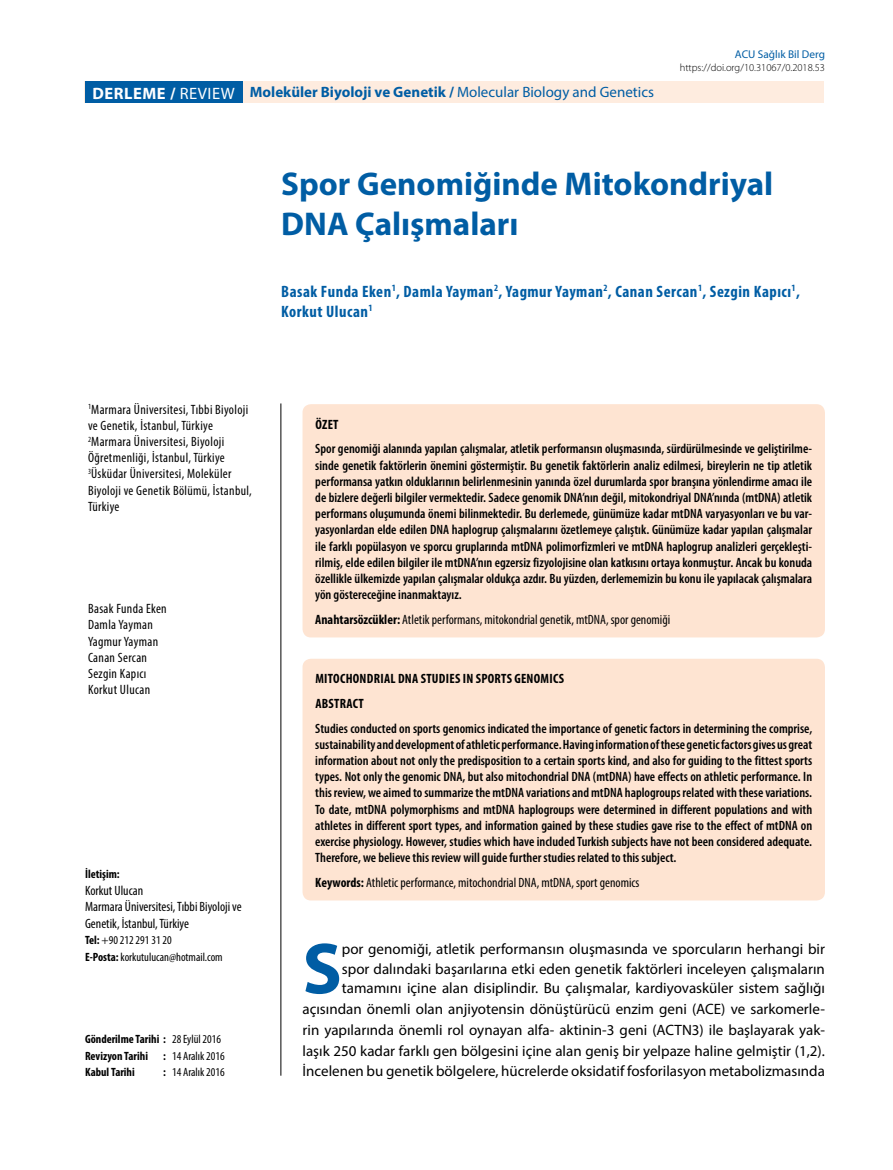
<style>
.page{position:relative;width:893px;height:1170px;background:#fff}
.page>*{position:absolute;margin:0;border:0;box-sizing:border-box;transform-origin:0 0}
.t1{font:700 72.9px "Myriad Pro";color:#005da4}
.t2{font:700 33px/39.6px "Myriad Pro";color:#005da4}
.t3{font:700 condensed 16.5px/19.8px "Myriad Pro";letter-spacing:.03em;color:#005da4}
.t4{font:15px/20.4px "Myriad Pro";color:#000;text-align:right}
.t5{font:700 15px "Myriad Pro";color:#005da4}
.t6{font:600 condensed 13.5px/16.2px "Myriad Pro";color:#000;text-align:justify}
.t7{font:condensed 13.5px/16.2px "Myriad Pro";letter-spacing:.02em;color:#000}
.t8{font:condensed 13.5px/16.5px "Myriad Pro";color:#000}
.t9{font:700 condensed 13.5px/24.8px "Myriad Pro";letter-spacing:.02em;color:#000}
.t10{font:condensed 12px/16.5px "Myriad Pro";color:#000}
.t11{font:700 condensed 12px/16.5px "Myriad Pro";color:#000}
.t12{font:11.25px "Myriad Pro";color:#005da4}
.t13{font:300 10.5px "Myriad Pro";color:#000}
.s1{font-size:16.5px;color:#fff}
.s2{font-weight:400;font-size:16.5px;color:#fff}
.s3{font-weight:400}
.s4{font-weight:700}
</style>
<div class="page">
<hr style="left:280px;top:403px;width:1px;height:672px;background:#000">
<div style="left:84px;top:82px;width:740px;height:21px;background:#feecdf"></div>
<div style="left:85px;top:82px;width:157px;height:21px;background:#005da4"></div>
<div style="left:302px;top:404px;width:523px;height:233px;background:#fee4d2;border-radius:9px"></div>
<div style="left:302px;top:658px;width:523px;height:242px;background:#fee4d2;border-radius:9px"></div>
<p class="t12" style="left:735px;top:47px;width:91px">ACU Sağlık Bil Derg</p>
<p class="t5" style="left:93px;top:82px;width:563px"><span class="s1">DERLEME /</span> <span class="s2">REVIEW</span> Moleküler Biyoloji ve Genetik / <span class="s3">Molecular Biology and Genetics</span></p>
<p class="t13" style="left:680px;top:62px;width:147px">https://doi.org/10.31067/0.2018.53</p>
<h2 class="t2" style="left:281px;top:163px;width:493px">Spor Genomiğinde Mitokondriyal<br>DNA Çalışmaları</h2>
<p class="t3" style="left:281px;top:281px;width:520px">Basak Funda Eken<sup>1</sup>, Damla Yayman<sup>2</sup>, Yagmur Yayman<sup>2</sup>, Canan Sercan<sup>1</sup>, Sezgin Kapıcı<sup>1</sup>,<br>Korkut Ulucan<sup>1</sup></p>
<p class="t7" style="left:88px;top:401px;width:165px"><sup>1</sup>Marmara Üniversitesi, Tıbbi Biyoloji ve Genetik, İstanbul, Türkiye<br><sup>2</sup>Marmara Üniversitesi, Biyoloji<br>Öğretmenliği, İstanbul, Türkiye<br><sup>3</sup>Üsküdar Üniversitesi, Moleküler<br>Biyoloji ve Genetik Bölümü, İstanbul,<br>Türkiye</p>
<p class="t7" style="left:88px;top:600px;width:80px">Basak Funda Eken<br>Damla Yayman<br>Yagmur Yayman<br>Canan Sercan<br>Sezgin Kapıcı<br>Korkut Ulucan</p>
<p class="t11" style="left:85px;top:865px;width:36px">İletişim:</p>
<p class="t8" style="left:85px;top:881px;width:158px">Korkut Ulucan<br>Marmara Üniversitesi, Tıbbi Biyoloji ve<br>Genetik, İstanbul, Türkiye</p>
<p class="t10" style="left:85px;top:931px;width:139px"><span class="s4">Tel:</span> +90 212 291 31 20<br><span class="s4">E-Posta:</span> korkutulucan@hotmail.com</p>
<p class="t11" style="left:85px;top:1030px;width:138px">Gönderilme Tarihi : <span class="s3">28 Eylül 2016<br></span>Revizyon Tarihi</p>
<p class="t10" style="left:163px;top:1047px;width:63px"><span class="s4">:</span> 14 Aralık 2016</p>
<p class="t11" style="left:85px;top:1063px;width:51px">Kabul Tarihi</p>
<p class="t10" style="left:163px;top:1063px;width:63px"><span class="s4">:</span> 14 Aralık 2016</p>
<p class="t9" style="left:315px;top:411px;width:25px">ÖZET</p>
<p class="t6" style="left:315px;top:441px;width:498px">Spor genomiği alanında yapılan çalışmalar, atletik performansın oluşmasında, sürdürülmesinde ve geliştirilme&shy;sinde genetik faktörlerin önemini göstermiştir. Bu genetik faktörlerin analiz edilmesi, bireylerin ne tip atletik performansa yatkın olduklarının belirlenmesinin yanında özel durumlarda spor branşına yönlendirme amacı ile de bizlere değerli bilgiler vermektedir. Sadece genomik DNA’nın değil, mitokondriyal DNA’nında (mtDNA) atletik performans oluşumunda önemi bilinmektedir. Bu derlemede, günümüze kadar mtDNA varyasyonları ve bu var&shy;yasyonlardan elde edilen DNA haplogrup çalışmalarını özetlemeye çalıştık. Günümüze kadar yapılan çalışmalar ile farklı popülasyon ve sporcu gruplarında mtDNA polimorfizmleri ve mtDNA haplogrup analizleri gerçekleşti&shy;rilmiş, elde edilen bilgiler ile mtDNA’nın egzersiz fizyolojisine olan katkısını ortaya konmuştur. Ancak bu konuda özellikle ülkemizde yapılan çalışmalar oldukça azdır. Bu yüzden, derlememizin bu konu ile yapılacak çalışmalara yön göstereceğine inanmaktayız.</p>
<p class="t8" style="left:315px;top:611px;width:357px"><span class="s4">Anahtarsözcükler:</span> Atletik performans, mitokondrial genetik, mtDNA, spor genomiği</p>
<p class="t9" style="left:315px;top:666px;width:250px">MITOCHONDRIAL DNA STUDIES IN SPORTS GENOMICS<br>ABSTRACT</p>
<p class="t6" style="left:315px;top:720px;width:498px">Studies conducted on sports genomics indicated the importance of genetic factors in determining the comprise, sustainability and development of athletic performance. Having information of these genetic factors gives us great information about not only the predisposition to a certain sports kind, and also for guiding to the fittest sports types. Not only the genomic DNA, but also mitochondrial DNA (mtDNA) have effects on athletic performance. In this review, we aimed to summarize the mtDNA variations and mtDNA haplogroups related with these variations.<br>To date, mtDNA polymorphisms and mtDNA haplogroups were determined in different populations and with athletes in different sport types, and information gained by these studies gave rise to the effect of mtDNA on exercise physiology. However, studies which have included Turkish subjects have not been considered adequate.<br>Therefore, we believe this review will guide further studies related to this subject.</p>
<p class="t8" style="left:315px;top:874px;width:326px"><span class="s4">Keywords:</span> Athletic performance, mitochondrial DNA, mtDNA, sport genomics</p>
<h1 class="t1" style="left:302px;top:921px;width:41px">S</h1>
<p class="t4" style="left:302px;top:938px;width:524px">por genomiği, atletik performansın oluşmasında ve sporcuların herhangi bir<br>spor dalındaki başarılarına etki eden genetik faktörleri inceleyen çalışmaların tamamını içine alan disiplindir. Bu çalışmalar, kardiyovasküler sistem sağlığı açısından önemli olan anjiyotensin dönüştürücü enzim geni (ACE) ve sarkomerle&shy;rin yapılarında önemli rol oynayan alfa- aktinin-3 geni (ACTN3) ile başlayarak yak&shy;laşık 250 kadar farklı gen bölgesini içine alan geniş bir yelpaze haline gelmiştir (1,2).<br>İncelenen bu genetik bölgelere, hücrelerde oksidatif fosforilasyon metabolizmasında</p>
</div>
